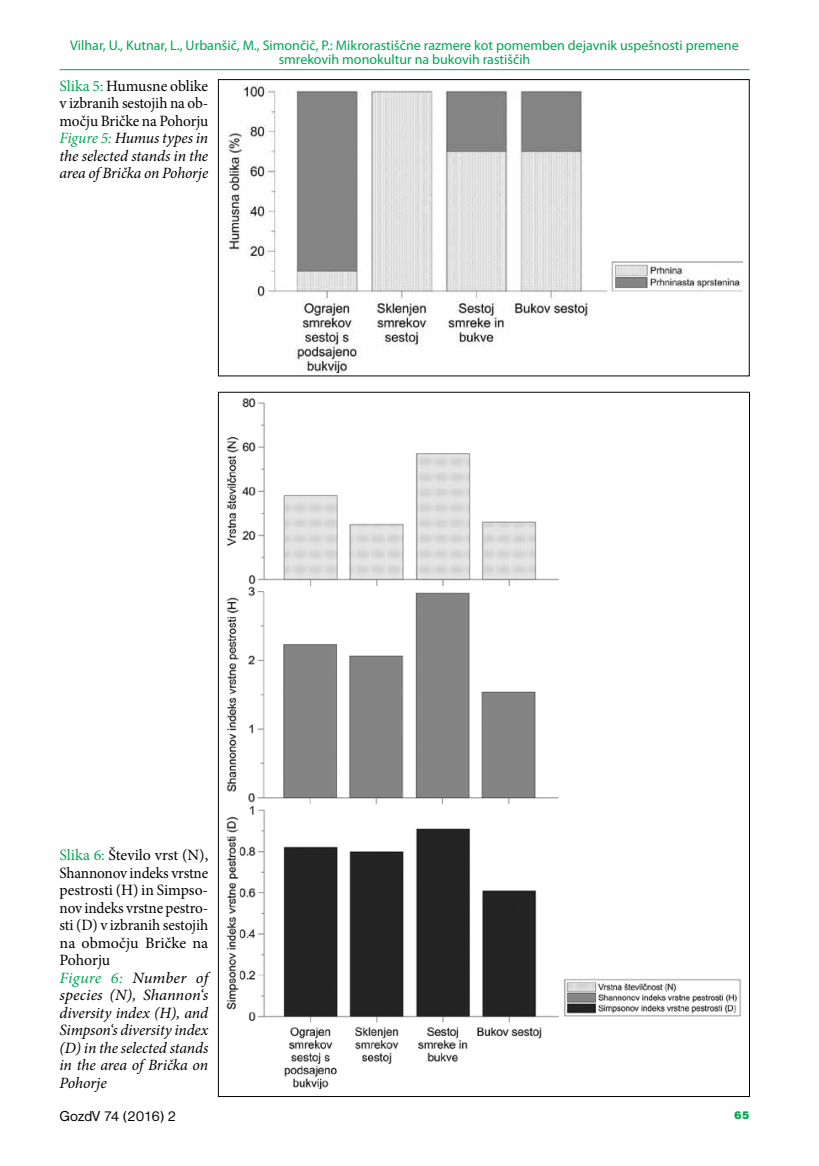
<style>
.page{position:relative;width:819px;height:1166px;background:#fff}
.page>*{position:absolute;margin:0;border:0;box-sizing:border-box;transform-origin:0 0}
.t1{font:15.75px/17.5px "Minion Pro";letter-spacing:-.005em;color:#000;text-align:justify}
.t2{font:14.88px "Nimbus San DEE";color:#000}
.t3{font:14px/14px "Myriad Pro";color:#00a651;text-align:center}
.t4{font:11.38px "Nimbus San DEE Blac";color:#00a651}
.s1{color:#00a651}
.s2{font-style:italic;color:#00a651}
.s3{font-style:italic}
</style>
<div class="page">
<hr style="left:60px;top:69px;width:689px;height:1px;background:#00a651">
<img style="left:228px;top:85px;width:514px;height:288px">
<div style="left:218px;top:79px;width:531px;height:297px;border:1px solid #000"></div>
<img style="left:226px;top:398px;width:515px;height:690px">
<p class="t3" style="left:70px;top:38px;width:670px">Vilhar, U., Kutnar, L., Urbanšič, M., Simončič, P.: Mikrorastiščne razmere kot pomemben dejavnik uspešnosti premene smrekovih monokultur na bukovih rastiščih</p>
<p class="t1" style="left:60px;top:77px;width:150px"><span class="s1">Slika 5:</span> Humusne oblike v izbranih sestojih na ob&shy;močju Bričke na Pohorju <span class="s2">Figure 5:</span> <span class="s3">Humus types in the selected stands in the area of Brička on Pohorje</span></p>
<p class="t1" style="left:60px;top:846px;width:150px;text-align:left"><span class="s1">Slika 6:</span> Število vrst (N),<br>Shannonov indeks vrstne pestrosti (H) in Simpso&shy;nov indeks vrstne pestro&shy;sti (D) v izbranih sestojih na območju Bričke na<br>Pohorju<br><span class="s2">Figure 6:</span> <span class="s3">Number of species (N), Shannon‘s diversity index (H), and<br>Simpson‘s diversity index (D) in the selected stands in the area of Brička on<br>Pohorje</span></p>
<p class="t2" style="left:60px;top:1108px;width:118px">GozdV 74 (2016) 2</p>
<p class="t4" style="left:734px;top:1108px;width:17px">65</p>
</div>
